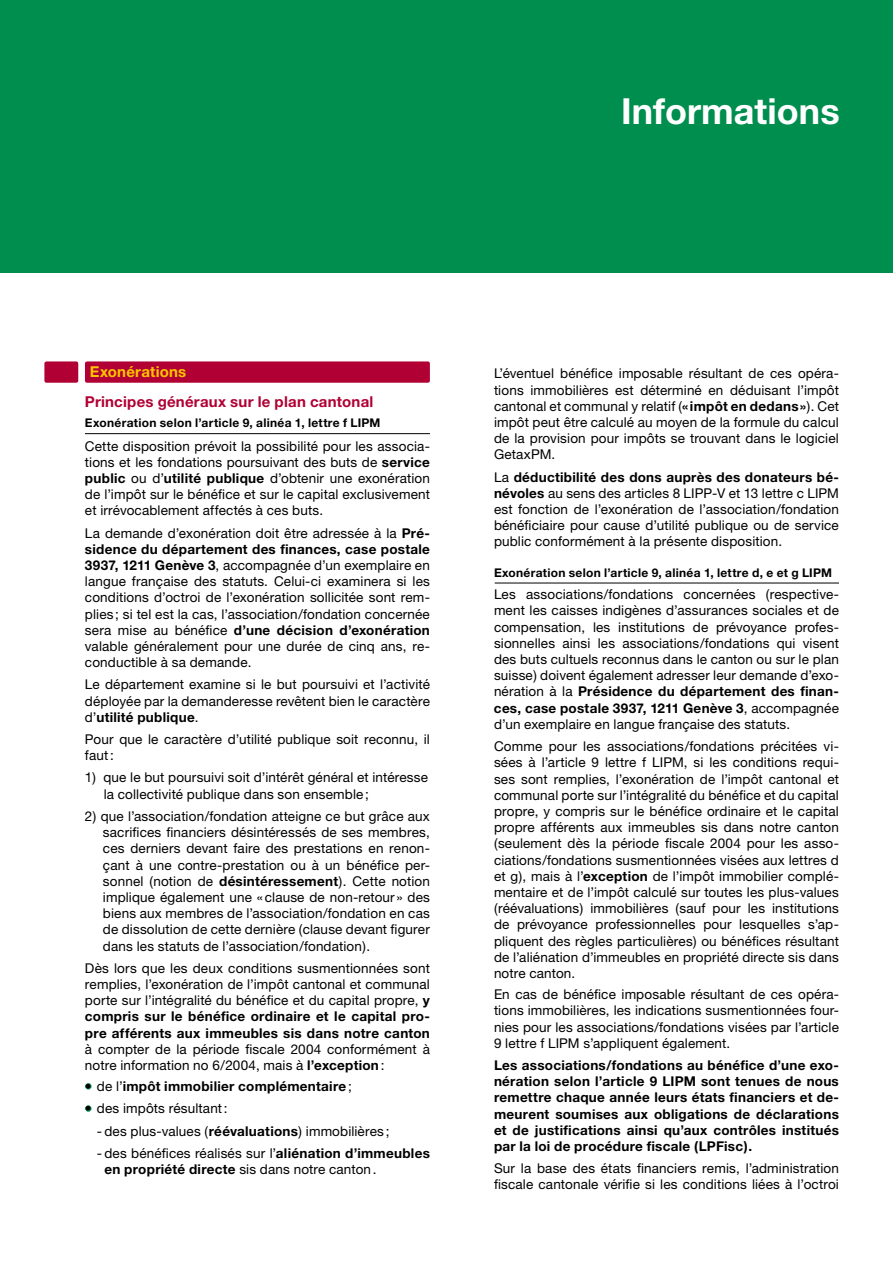
<style>
.page{position:relative;width:893px;height:1263px;background:#fff}
.page>*{position:absolute;margin:0;border:0;box-sizing:border-box;transform-origin:0 0}
.t1{font:700 36px "Helvetica Neue";color:#fff}
.t2{font:700 15px "Helvetica Neue";letter-spacing:.015em;color:#b10034}
.t3{font:700 15px "Helvetica Neue";letter-spacing:.015em;color:#fdc600}
.t4{font:13.5px/16.2px "Helvetica Neue";letter-spacing:.01em;color:#000;text-align:justify}
.t5{font:700 13.5px/16.2px "Helvetica Neue";letter-spacing:.02em;color:#000;text-align:justify}
.t6{font:700 12px "Helvetica Neue";letter-spacing:.025em;color:#000}
.s1{font-weight:700}
.s2{font-weight:400}
</style>
<div class="page">
<hr style="left:85px;top:433px;width:345px;height:1px;background:#000">
<div style="left:44px;top:361px;width:34px;height:22px;background:#b10034;border-radius:2px"></div>
<div style="left:85px;top:361px;width:345px;height:22px;background:#b10034;border-radius:2px"></div>
<div style="left:85px;top:1083px;width:7px;height:6px;border:2px solid #008e4f;border-radius:50%"></div>
<div style="left:85px;top:1105px;width:7px;height:7px;border:2px solid #008e4f;border-radius:50%"></div>
<div style="left:0;top:0;width:893px;height:273px;background:#008e4f"></div>
<hr style="left:495px;top:583px;width:344px;height:1px;background:#000">
<h1 class="t1" style="left:621px;top:89px;width:220px">Informations</h1>
<p class="t3" style="left:90px;top:363px;width:98px">Exonérations</p>
<p class="t2" style="left:85px;top:393px;width:290px">Principes généraux sur le plan cantonal</p>
<p class="t6" style="left:85px;top:416px;width:297px">Exonération selon l’article 9, alinéa 1 , lettre f LIPM</p>
<p class="t4" style="left:85px;top:438px;width:346px">Cette disposition prévoit la possibilité pour les associa&shy;tions et les fondations poursuivant des buts de <span class="s1">service public</span> ou d’<span class="s1">utilité publique</span> d’obtenir une exonération de l’impôt sur le bénéfice et sur le capital exclusivement et irrévocablement affectés à ces buts.</p>
<p class="t4" style="left:85px;top:525px;width:346px">La demande d’exonération doit être adressée à la <span class="s1">Pré&shy;sidence du département des finances, case postale 3937, 1 211 Genève 3</span>, accompagnée d’un exemplaire en langue française des statuts. Celui-ci examinera si les conditions d’octroi de l’exonération sollicitée sont rem&shy;plies ; si tel est la cas, l’association/fondation concernée sera mise au bénéfice <span class="s1">d’une décision d’exonération </span>valable généralement pour une durée de cinq ans, re&shy;conductible à sa demande.</p>
<p class="t4" style="left:85px;top:676px;width:346px">Le département examine si le but poursuivi et l’activité déployée par la demanderesse revêtent bien le caractère d’<span class="s1">utilité publique</span>.</p>
<p class="t4" style="left:85px;top:731px;width:346px">Pour que le caractère d’utilité publique soit reconnu, il faut:</p>
<p class="t4" style="left:104px;top:769px;width:326px;text-indent:-19px">1) que le but poursuivi soit d’intérêt général et intéresse la collectivité publique dans son ensemble;</p>
<p class="t4" style="left:103px;top:808px;width:328px;text-indent:-18px">2) que l’association/fondation atteigne ce but grâce aux sacrifices financiers désintéressés de ses membres, ces derniers devant faire des prestations en renon&shy;çant à une contre-prestation ou à un bénéfice per&shy;sonnel (notion de <span class="s1">désintéressement</span>). Cette notion implique également une «clause de non-retour » des biens aux membres de l’association/fondation en cas de dissolution de cette dernière (clause devant figurer dans les statuts de l’association/fondation).</p>
<p class="t4" style="left:85px;top:960px;width:346px">Dès lors que les deux conditions susmentionnées sont remplies, l’exonération de l’impôt cantonal et communal porte sur l’intégralité du bénéfice et du capital propre, <span class="s1">y compris sur le bénéfice ordinaire et le capital pro&shy;pre afférents aux immeubles sis dans notre canton</span></p>
<p class="t4" style="left:85px;top:1041px;width:346px">à compter de la période fiscale 2004 conformément à notre information no 6/2004, mais à <span class="s1">l’exception</span>:</p>
<p class="t5" style="left:85px;top:1078px;width:268px"><span class="s2">• de l’</span>impôt immobilier complémentaire<span class="s2">;</span></p>
<p class="t4" style="left:85px;top:1100px;width:144px">• des impôts résultant:</p>
<p class="t4" style="left:97px;top:1122px;width:294px">- des plus-values (<span class="s1">réévaluations</span>) immobilières ;</p>
<p class="t4" style="left:104px;top:1145px;width:327px;text-indent:-8px">- des bénéfices réalisés sur l’<span class="s1">aliénation d’immeubles en propriété directe</span> sis dans notre canton.</p>
<p class="t4" style="left:494px;top:365px;width:346px">L’éventuel bénéfice imposable résultant de ces opéra&shy;tions immobilières est déterminé en déduisant l’impôt cantonal et communal y relatif (<span class="s1">« impôt en dedans»</span>). Cet impôt peut être calculé au moyen de la formule du calcul de la provision pour impôts se trouvant dans le logiciel GetaxPM.</p>
<p class="t4" style="left:494px;top:469px;width:346px">La <span class="s1">déductibilité des dons auprès des donateurs bé&shy;névoles</span> au sens des articles 8 LIPP-V et 13 lettre c LIPM est fonction de l’exonération de l’association/fondation bénéficiaire pour cause d’utilité publique ou de service public conformément à la présente disposition.</p>
<p class="t6" style="left:494px;top:565px;width:340px">Exonération selon l’article 9, alinéa 1 , lettre d, e et g LIPM</p>
<p class="t4" style="left:494px;top:586px;width:346px">Les associations/fondations concernées (respective&shy;ment les caisses indigènes d’assurances sociales et de compensation, les institutions de prévoyance profes&shy;sionnelles ainsi les associations/fondations qui visent des buts cultuels reconnus dans le canton ou sur le plan suisse) doivent également adresser leur demande d’exo&shy;nération à la <span class="s1">Présidence du département des finan&shy;ces, case postale 3937, 1 211 Genève 3</span>, accompagnée d’un exemplaire en langue française des statuts.</p>
<p class="t4" style="left:494px;top:738px;width:346px">Comme pour les associations/fondations précitées vi&shy;sées à l’article 9 lettre f LIPM, si les conditions requi&shy;ses sont remplies, l’exonération de l’impôt cantonal et communal porte sur l’intégralité du bénéfice et du capital propre, y compris sur le bénéfice ordinaire et le capital propre afférents aux immeubles sis dans notre canton (seulement dès la période fiscale 2004 pour les asso&shy;ciations/fondations susmentionnées visées aux lettres d et g), mais à l’<span class="s1">exception</span> de l’impôt immobilier complé&shy;mentaire et de l’impôt calculé sur toutes les plus-values (réévaluations) immobilières (sauf pour les institutions de prévoyance professionnelles pour lesquelles s’ap&shy;pliquent des règles particulières) ou bénéfices résultant de l’aliénation d’immeubles en propriété directe sis dans notre canton.</p>
<p class="t4" style="left:494px;top:986px;width:346px">En cas de bénéfice imposable résultant de ces opéra&shy;tions immobilières, les indications susmentionnées four&shy;nies pour les associations/fondations visées par l’article 9 lettre f LIPM s’appliquent également.</p>
<p class="t5" style="left:494px;top:1057px;width:346px">Les associations/fondations au bénéfice d’une exo&shy;nération selon l’article 9 LIPM sont tenues de nous remettre chaque année leurs états financiers et de&shy;meurent soumises aux obligations de déclarations et de justifications ainsi qu’aux contrôles institués par la loi de procédure fiscale (LPFisc).</p>
<p class="t4" style="left:494px;top:1160px;width:346px">Sur la base des états financiers remis, l’administration fiscale cantonale vérifie si les conditions liées à l’octroi</p>
</div>
